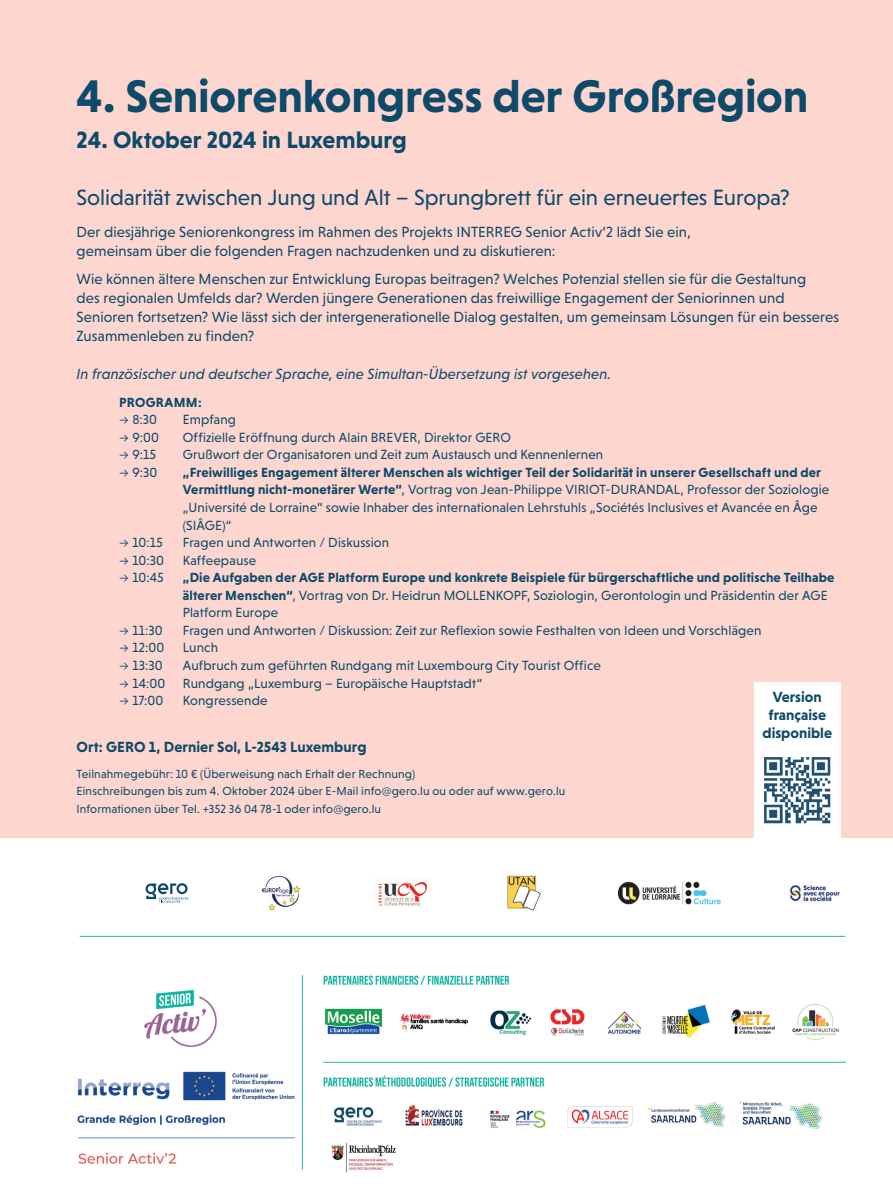
<style>
.page{position:relative;width:893px;height:1191px;background:#fff}
.page>*{position:absolute;margin:0;border:0;box-sizing:border-box;transform-origin:0 0}
.t1{font:700 46.5px "Niveau Grotesk";letter-spacing:-.005em;color:#0e4a69}
.t2{font:700 24px "Niveau Grotesk";color:#0e4a69}
.t3{font:22.5px "Niveau Grotesk";letter-spacing:-.005em;color:#0e4a69}
.t4{font:15px/19px "Niveau Grotesk";letter-spacing:.005em;color:#0e4a69}
.t5{font:italic 15px "Niveau Grotesk";letter-spacing:.005em;color:#0e4a69}
.t6{font:700 15px/18px "Niveau Grotesk";color:#0e4a69;text-align:center}
.t7{font:13.5px/17.5px "Niveau Grotesk";letter-spacing:.01em;color:#0e4a69}
.t8{font:700 13.5px/17.5px "Niveau Grotesk";letter-spacing:.01em;color:#0e4a69}
.t9{font:12px/17.5px "Niveau Grotesk";letter-spacing:.015em;color:#0e4a69}
.s1{font-weight:700}
.s2{font-weight:400}
</style>
<div class="page">
<div style="left:0;top:0;width:893px;height:838px;background:#fcd6cf"></div>
<svg style="left:754px;top:682px;width:86px;height:156px;background:#d9e1e6"></svg>
<img style="left:77px;top:975px;width:769px;height:198px">
<img style="left:79px;top:935px;width:767px;height:2px">
<img style="left:261px;top:875px;width:40px;height:36px">
<img style="left:378px;top:882px;width:50px;height:24px">
<img style="left:507px;top:875px;width:33px;height:36px">
<img style="left:790px;top:885px;width:50px;height:17px">
<img style="left:617px;top:881px;width:104px;height:24px">
<svg style="left:146px;top:883px;width:42px;height:20px"></svg>
<h1 class="t1" style="left:77px;top:69px;width:733px">4. Seniorenkongress der Großregion</h1>
<h2 class="t2" style="left:77px;top:126px;width:332px">24. Oktober 2024 in Luxemburg</h2>
<h3 class="t3" style="left:77px;top:185px;width:715px">Solidarität zwischen Jung und Alt – Sprungbrett für ein erneuertes Europa?</h3>
<p class="t4" style="left:77px;top:222px;width:616px">Der diesjährige Seniorenkongress im Rahmen des Projekts INTERREG Senior Activ‘2 lädt Sie ein, gemeinsam über die folgenden Fragen nachzudenken und zu diskutieren:</p>
<p class="t4" style="left:77px;top:269px;width:764px">Wie können ältere Menschen zur Entwicklung Europas beitragen? Welches Potenzial stellen sie für die Gestaltung<br>des regionalen Umfelds dar? Werden jüngere Generationen das freiwillige Engagement der Seniorinnen und Senioren fortsetzen? Wie lässt sich der intergenerationelle Dialog gestalten, um gemeinsam Lösungen für ein besseres Zusammenleben zu finden?</p>
<p class="t5" style="left:77px;top:365px;width:536px">In französischer und deutscher Sprache, eine Simultan-Übersetzung ist vorgesehen.</p>
<p class="t8" style="left:119px;top:393px;width:84px">PROGRAMM:</p>
<p class="t7" style="left:119px;top:411px;width:40px">→ 8:30</p>
<p class="t7" style="left:183px;top:411px;width:55px">Empfang</p>
<p class="t7" style="left:119px;top:428px;width:42px">→ 9:00</p>
<p class="t7" style="left:183px;top:428px;width:330px">Offizielle Eröffnung durch Alain BREVER, Direktor GERO</p>
<p class="t7" style="left:119px;top:446px;width:39px">→ 9:15</p>
<p class="t7" style="left:183px;top:446px;width:422px">Grußwort der Organisatoren und Zeit zum Austausch und Kennenlernen</p>
<p class="t7" style="left:119px;top:463px;width:40px">→ 9:30</p>
<p class="t7" style="left:183px;top:463px;width:648px"><span class="s1">„Freiwilliges Engagement älterer Menschen als wichtiger Teil der Solidarität in unserer Gesellschaft und der Vermittlung nicht-monetärer Werte“</span>, Vortrag von Jean-Philippe VIRIOT-DURANDAL, Professor der Soziologie „Université de Lorraine“ sowie Inhaber des internationalen Lehrstuhls „Sociétés Inclusives et Avancée en Âge (SIÂGE)“</p>
<p class="t7" style="left:119px;top:533px;width:45px">→ 10:15</p>
<p class="t7" style="left:183px;top:533px;width:208px">Fragen und Antworten / Diskussion</p>
<p class="t7" style="left:119px;top:551px;width:47px">→ 10:30</p>
<p class="t7" style="left:183px;top:551px;width:75px">Kaffeepause</p>
<p class="t7" style="left:119px;top:569px;width:46px">→ 10:45</p>
<p class="t8" style="left:183px;top:568px;width:653px">„Die Aufgaben der AGE Platform Europe und konkrete Beispiele für bürgerschaftliche und politische Teilhabe älterer Menschen“<span class="s2">, Vortrag von Dr. Heidrun MOLLENKOPF, Soziologin, Gerontologin und Präsidentin der AGE<br>Platform Europe</span></p>
<p class="t7" style="left:119px;top:621px;width:45px">→ 11:30</p>
<p class="t7" style="left:183px;top:621px;width:580px">Fragen und Antworten / Diskussion: Zeit zur Reflexion sowie Festhalten von Ideen und Vorschlägen</p>
<p class="t7" style="left:119px;top:639px;width:47px">→ 12:00</p>
<p class="t7" style="left:183px;top:639px;width:37px">Lunch</p>
<p class="t7" style="left:119px;top:656px;width:45px">→ 13:30</p>
<p class="t7" style="left:183px;top:656px;width:419px">Aufbruch zum geführten Rundgang mit Luxembourg City Tourist Office</p>
<p class="t7" style="left:119px;top:674px;width:48px">→ 14:00</p>
<p class="t7" style="left:183px;top:674px;width:301px">Rundgang „Luxemburg – Europäische Hauptstadt“</p>
<p class="t7" style="left:119px;top:691px;width:46px">→ 17:00</p>
<p class="t7" style="left:183px;top:691px;width:86px">Kongressende</p>
<p class="t6" style="left:77px;top:737px;width:292px">Ort: GERO 1, Dernier Sol, L-2543 Luxemburg</p>
<p class="t9" style="left:77px;top:765px;width:490px">Teilnahmegebühr: 10 € (Überweisung nach Erhalt der Rechnung)<br>Einschreibungen bis zum 4. Oktober 2024 über E-Mail info@gero.lu ou oder auf www.gero.lu<br>Informationen über Tel. +352 36 04 78-1 oder info@gero.lu</p>
<p class="t6" style="left:762px;top:688px;width:71px">Version française disponible</p>
</div>
